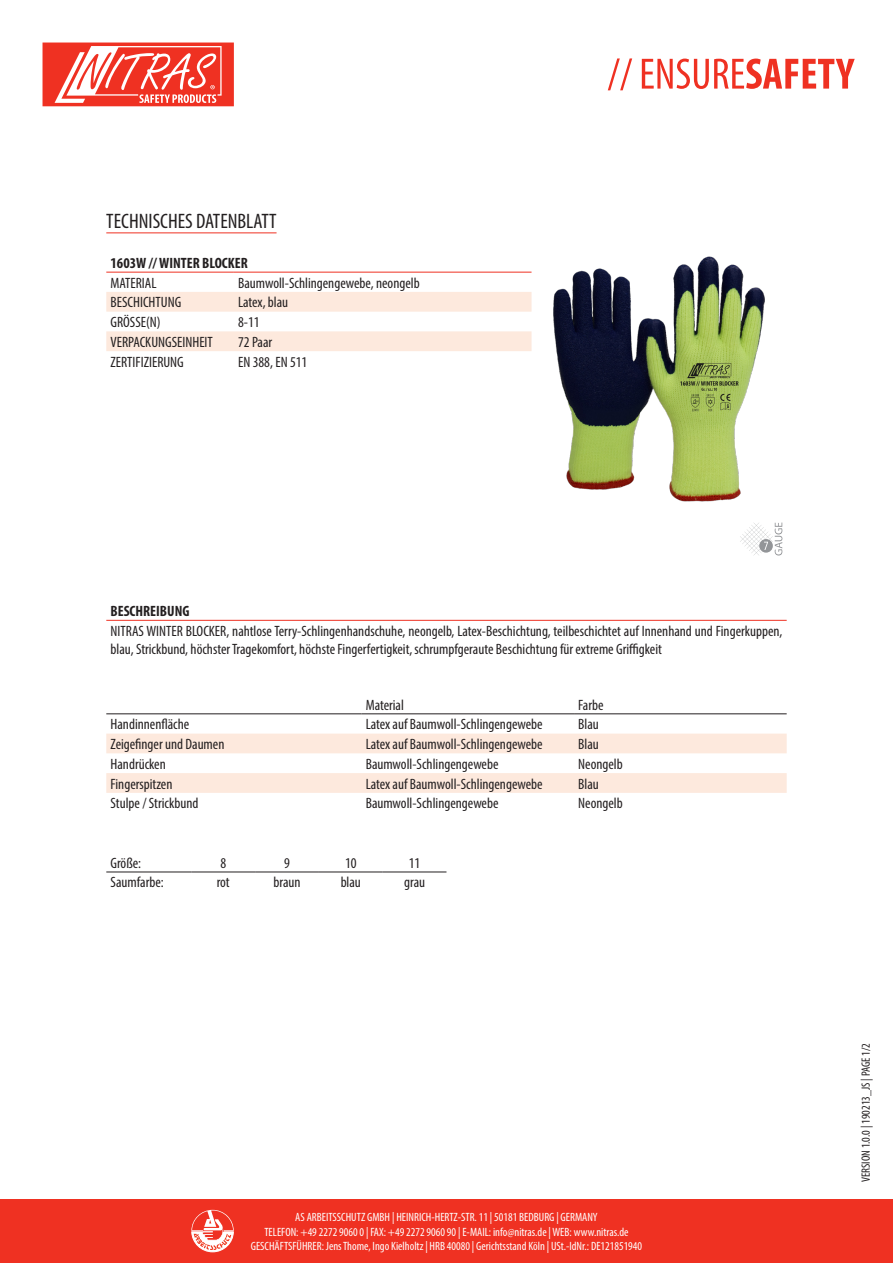
<style>
.page{position:relative;width:893px;height:1263px;background:#fff}
.page>*{position:absolute;margin:0;border:0;box-sizing:border-box;transform-origin:0 0}
.t1{font:condensed 21px "Myriad Pro";color:#231f20}
.t2{font:condensed 15px/18px "Myriad Pro";color:#231f20}
.t3{font:700 condensed 15px "Myriad Pro";color:#231f20}
.t4{font:condensed 12px/14.4px "Myriad Pro";color:#fff;text-align:center}
.t5{font:condensed 12px "Myriad Pro";color:#231f20}
</style>
<div class="page">
<div style="left:0;top:1199px;width:893px;height:64px;background:#ef3122"></div>
<svg style="left:608px;top:58px;width:247px;height:32px"></svg>
<svg style="left:191px;top:1210px;width:43px;height:42px"></svg>
<svg style="left:43px;top:43px;width:191px;height:63px"></svg>
<hr style="left:106px;top:232px;width:171px;height:1px;background:#ef3122">
<svg style="left:106px;top:292px;width:425px;height:59px"></svg>
<hr style="left:106px;top:272px;width:128px;height:1px;background:#ef3122">
<hr style="left:234px;top:272px;width:297px;height:1px;background:#ef3122">
<img style="left:531px;top:256px;width:234px;height:246px">
<svg style="left:740px;top:523px;width:42px;height:32px"></svg>
<hr style="left:106px;top:620px;width:681px;height:1px;background:#ef3122">
<svg style="left:106px;top:714px;width:681px;height:20px"></svg>
<svg style="left:106px;top:734px;width:681px;height:59px"></svg>
<hr style="left:106px;top:713px;width:255px;height:1px;background:#231f20">
<hr style="left:361px;top:713px;width:213px;height:1px;background:#231f20">
<hr style="left:574px;top:713px;width:213px;height:1px;background:#231f20">
<hr style="left:106px;top:872px;width:85px;height:1px;background:#231f20">
<hr style="left:191px;top:872px;width:64px;height:1px;background:#231f20">
<hr style="left:255px;top:872px;width:64px;height:1px;background:#231f20">
<hr style="left:319px;top:872px;width:64px;height:1px;background:#231f20">
<hr style="left:383px;top:872px;width:63px;height:1px;background:#231f20">
<p class="t1" style="left:106px;top:209px;width:172px">TECHNISCHES DATENBLATT</p>
<p class="t3" style="left:111px;top:253px;width:139px">1603W // WINTER BLOCKER</p>
<p class="t2" style="left:111px;top:273px;width:47px">MATERIAL</p>
<p class="t2" style="left:238px;top:273px;width:183px">Baumwoll-Schlingengewebe, neongelb</p>
<p class="t2" style="left:111px;top:293px;width:72px">BESCHICHTUNG</p>
<p class="t2" style="left:238px;top:293px;width:52px">Latex, blau</p>
<p class="t2" style="left:111px;top:313px;width:52px">GRÖSSE(N)</p>
<p class="t2" style="left:238px;top:313px;width:23px">8-11</p>
<p class="t2" style="left:111px;top:333px;width:104px">VERPACKUNGSEINHEIT</p>
<p class="t2" style="left:238px;top:333px;width:36px">72 Paar</p>
<p class="t2" style="left:111px;top:352px;width:75px">ZERTIFIZIERUNG</p>
<p class="t2" style="left:238px;top:352px;width:71px">EN 388, EN 511</p>
<p class="t3" style="left:111px;top:602px;width:80px">BESCHREIBUNG</p>
<p class="t2" style="left:111px;top:622px;width:673px">NITRAS WINTER BLOCKER, nahtlose Terry-Schlingenhandschuhe, neongelb, Latex-Beschichtung, teilbeschichtet auf Innenhand und Fingerkuppen, blau, Strickbund, höchster Tragekomfort, höchste Fingerfertigkeit, schrumpfgeraute Beschichtung für extreme Griffigkeit</p>
<p class="t2" style="left:366px;top:695px;width:40px">Material</p>
<p class="t2" style="left:578px;top:695px;width:27px">Farbe</p>
<p class="t2" style="left:111px;top:715px;width:80px">Handinnenfläche</p>
<p class="t2" style="left:366px;top:715px;width:178px">Latex auf Baumwoll-Schlingengewebe</p>
<p class="t2" style="left:578px;top:715px;width:22px">Blau</p>
<p class="t2" style="left:111px;top:735px;width:115px">Zeigefinger und Daumen</p>
<p class="t2" style="left:366px;top:735px;width:178px">Latex auf Baumwoll-Schlingengewebe</p>
<p class="t2" style="left:578px;top:735px;width:22px">Blau</p>
<p class="t2" style="left:111px;top:755px;width:57px">Handrücken</p>
<p class="t2" style="left:366px;top:755px;width:134px">Baumwoll-Schlingengewebe</p>
<p class="t2" style="left:578px;top:755px;width:46px">Neongelb</p>
<p class="t2" style="left:111px;top:774px;width:63px">Fingerspitzen</p>
<p class="t2" style="left:366px;top:774px;width:178px">Latex auf Baumwoll-Schlingengewebe</p>
<p class="t2" style="left:578px;top:774px;width:22px">Blau</p>
<p class="t2" style="left:111px;top:794px;width:89px">Stulpe / Strickbund</p>
<p class="t2" style="left:366px;top:794px;width:134px">Baumwoll-Schlingengewebe</p>
<p class="t2" style="left:578px;top:794px;width:46px">Neongelb</p>
<p class="t2" style="left:111px;top:853px;width:32px">Größe:</p>
<p class="t2" style="left:220px;top:853px;width:7px">8</p>
<p class="t2" style="left:284px;top:853px;width:7px">9</p>
<p class="t2" style="left:345px;top:853px;width:13px">10</p>
<p class="t2" style="left:409px;top:853px;width:13px">11</p>
<p class="t2" style="left:111px;top:873px;width:55px">Saumfarbe:</p>
<p class="t2" style="left:217px;top:873px;width:15px">rot</p>
<p class="t2" style="left:273px;top:873px;width:29px">braun</p>
<p class="t2" style="left:341px;top:873px;width:22px">blau</p>
<p class="t2" style="left:404px;top:873px;width:23px">grau</p>
<p class="t4" style="left:251px;top:1210px;width:393px">AS ARBEITSSCHUTZ GMBH | HEINRICH-HERTZ-STR. 11 | 50181 BEDBURG | GERMANY<br>TELEFON: +49 2272 9060 0 | FAX: +49 2272 9060 90 | E-MAIL: info@nitras.de | WEB: www.nitras.de<br>GESCHÄFTSFÜHRER: Jens Thome, Ingo Kielholtz | HRB 40080 | Gerichtsstand Köln | USt.-IdNr.: DE121851940</p>
<p class="t5" style="left:859px;top:1182px;width:140px;rotate:-90deg">VERSION 1.0.0 | 190213_JS | PAGE 1/2</p>
</div>
